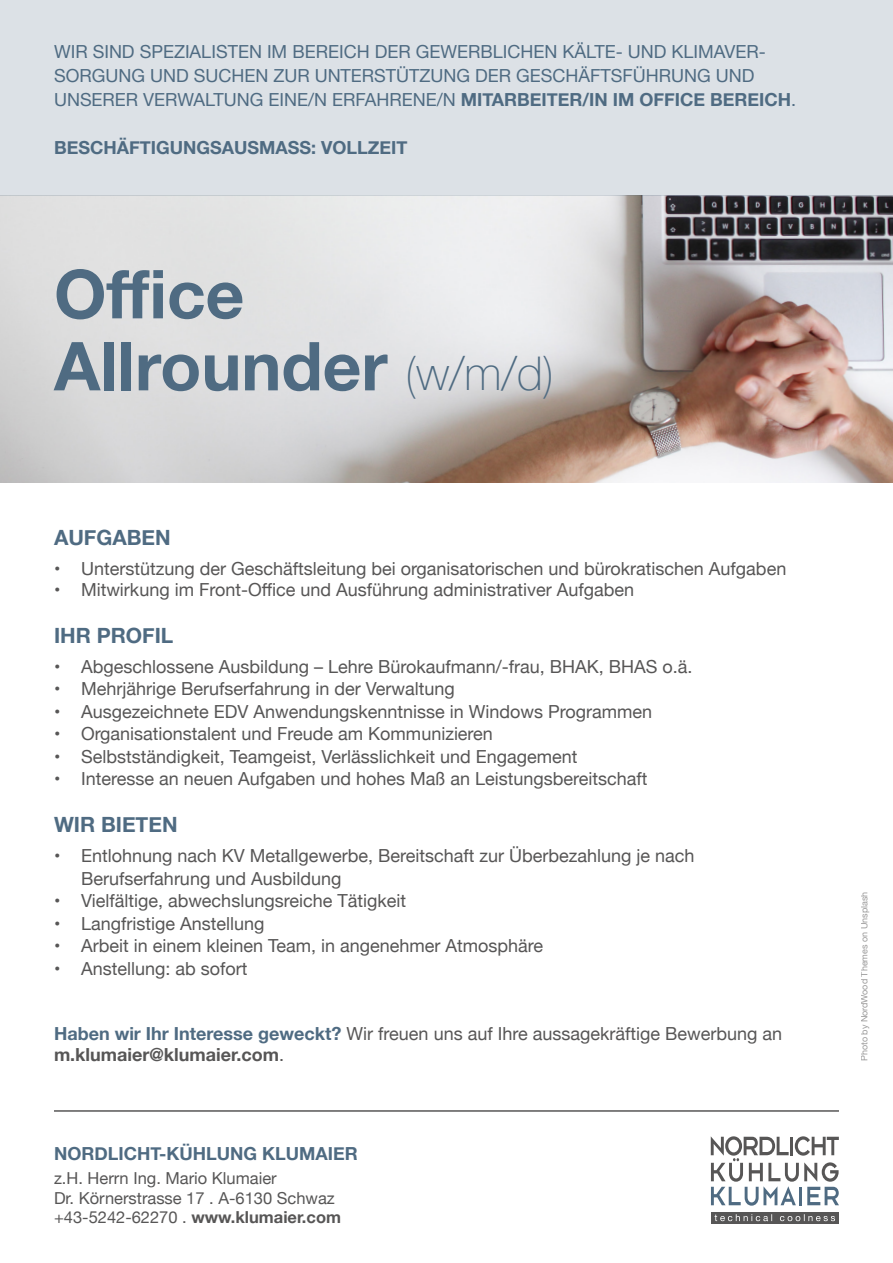
<style>
.page{position:relative;width:893px;height:1263px;background:#fff}
.page>*{position:absolute;margin:0;border:0;box-sizing:border-box;transform-origin:0 0}
.t1{font:700 67.5px "Helvetica Neue";color:#4f6b82}
.t2{font:700 21px "Helvetica Neue";color:#4f6b82}
.t3{font:18px/22.5px "Helvetica Neue";color:#575656}
.t4{font:18px/24px "Helvetica Neue";color:#4f6b82}
.t5{font:700 18px "Helvetica Neue";color:#4f6b82}
.t6{font:16.5px "Helvetica Neue";color:#575656}
.t7{font:700 16.5px "Helvetica Neue";color:#575656}
.t8{font:9px "Helvetica Neue";color:#575656}
.s1{font-weight:700}
.s2{font-weight:100;font-size:46.5px}
.s3{font-weight:700;color:#4f6b82}
.s4{font-weight:400}
</style>
<div class="page">
<img style="left:0;top:196px;width:893px;height:287px">
<div style="left:0;top:0;width:893px;height:196px;background:#dce1e6"></div>
<div style="left:711px;top:1212px;width:128px;height:11px;background:#575656"></div>
<svg style="left:711px;top:1136px;width:128px;height:70px"></svg>
<svg style="left:714px;top:1214px;width:121px;height:7px"></svg>
<hr style="left:54px;top:1110px;width:785px;height:2px;background:#575656">
<p class="t4" style="left:54px;top:41px;width:744px">WIR SIND SPEZIALISTEN IM BEREICH DER GEWERBLICHEN KÄLTE- UND KLIMAVER-<br>SORGUNG UND SUCHEN ZUR UNTERSTÜTZUNG DER GESCHÄFTSFÜHRUNG UND<br>UNSERER VERWALTUNG EINE/N ERFAHRENE/N <span class="s1">MITARBEITER/IN IM OFFICE BEREICH</span>.</p>
<p class="t5" style="left:54px;top:134px;width:355px">BESCHÄFTIGUNGSAUSMASS: VOLLZEIT</p>
<p class="t1" style="left:54px;top:241px;width:192px">Office</p>
<p class="t1" style="left:54px;top:313px;width:502px">Allrounder <span class="s2">(w/m/d)</span></p>
<p class="t2" style="left:54px;top:521px;width:118px">AUFGABEN</p>
<p class="t3" style="left:54px;top:558px;width:734px">• Unterstützung der Geschäftsleitung bei organisatorischen und bürokratischen Aufgaben</p>
<p class="t3" style="left:54px;top:579px;width:582px">• Mitwirkung im Front-Office und Ausführung administrativer Aufgaben</p>
<p class="t2" style="left:54px;top:619px;width:121px">IHR PROFIL</p>
<p class="t3" style="left:54px;top:656px;width:640px">• Abgeschlossene Ausbildung – Lehre Bürokaufmann/-frau, BHAK, BHAS o.ä.</p>
<p class="t3" style="left:54px;top:679px;width:402px">• Mehrjährige Berufserfahrung in der Verwaltung</p>
<p class="t3" style="left:54px;top:701px;width:600px">• Ausgezeichnete EDV Anwendungskenntnisse in Windows Programmen</p>
<p class="t3" style="left:54px;top:724px;width:440px">• Organisationstalent und Freude am Kommunizieren</p>
<p class="t3" style="left:54px;top:746px;width:525px">• Selbstständigkeit, Teamgeist, Verlässlichkeit und Engagement</p>
<p class="t3" style="left:54px;top:769px;width:595px">• Interesse an neuen Aufgaben und hohes Maß an Leistungsbereitschaft</p>
<p class="t2" style="left:54px;top:808px;width:125px">WIR BIETEN</p>
<p class="t3" style="left:81px;top:846px;width:615px;text-indent:-27px">• Entlohnung nach KV Metallgewerbe, Bereitschaft zur Überbezahlung je nach<br>Berufserfahrung und Ausbildung</p>
<p class="t3" style="left:54px;top:891px;width:354px">• Vielfältige, abwechslungsreiche Tätigkeit</p>
<p class="t3" style="left:54px;top:913px;width:212px">• Langfristige Anstellung</p>
<p class="t3" style="left:54px;top:936px;width:491px">• Arbeit in einem kleinen Team, in angenehmer Atmosphäre</p>
<p class="t3" style="left:54px;top:958px;width:195px">• Anstellung: ab sofort</p>
<p class="t3" style="left:54px;top:1023px;width:730px;line-height:21.6px"><span class="s3">Haben wir Ihr Interesse geweckt?</span> Wir freuen uns auf Ihre aussagekräftige Bewerbung an <span class="s1">m.klumaier@klumaier.com</span>.</p>
<p class="t5" style="left:54px;top:1139px;width:305px">NORDLICHT-KÜHLUNG KLUMAIER</p>
<p class="t6" style="left:54px;top:1166px;width:224px">z.H. Herrn Ing. Mario Klumaier</p>
<p class="t6" style="left:54px;top:1186px;width:282px">Dr. Körnerstrasse 17 . A-6130 Schwaz</p>
<p class="t7" style="left:54px;top:1204px;width:289px"><span class="s4">+43-5242-62270 .</span> www.klumaier.com</p>
<p class="t8" style="left:858px;top:1061px;width:171px;rotate:-90deg">Photo by NordWood Themes on Unsplash</p>
</div>
